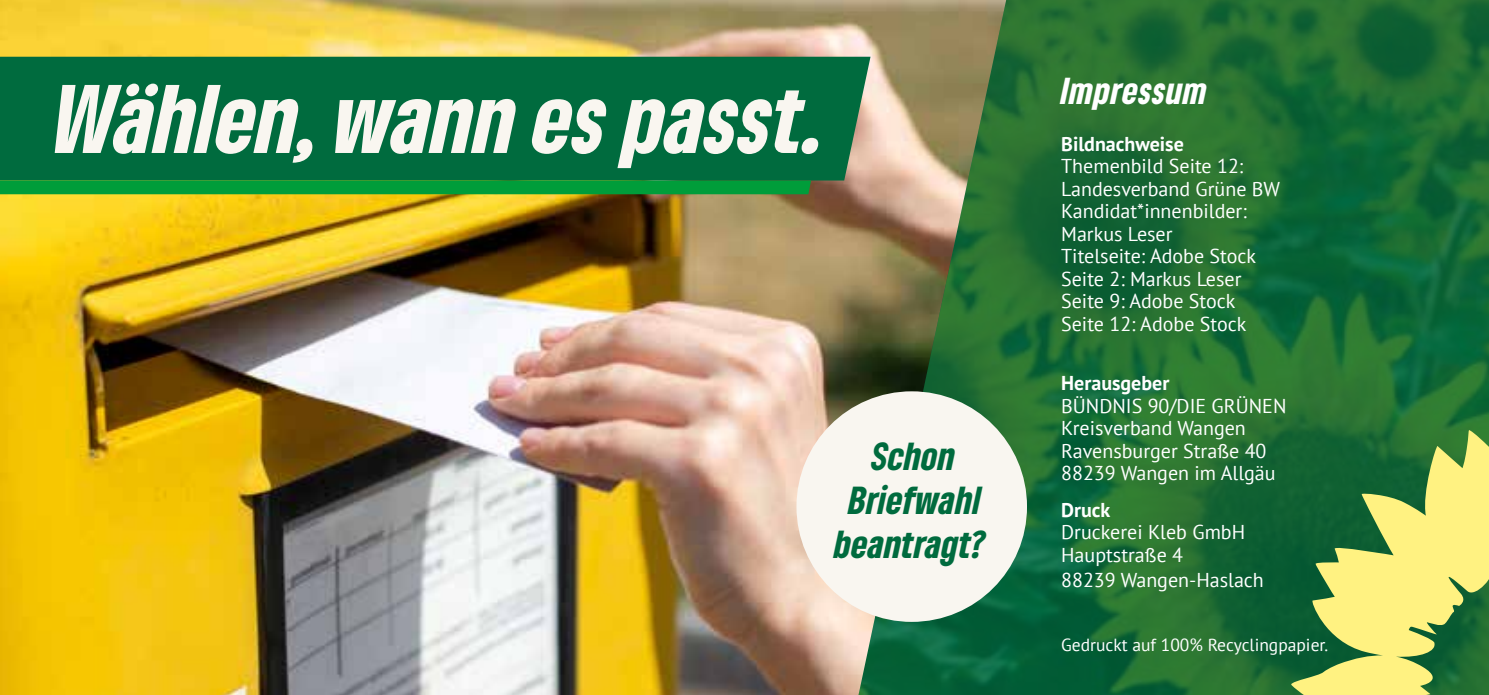
<style>
.page{position:relative;width:1489px;height:695px;background:#fff}
.page>*{position:absolute;margin:0;border:0;box-sizing:border-box;transform-origin:0 0}
.t1{font:italic 900 condensed 90.75px "Gruene Type";color:#f9f6f0}
.t2{font:italic 900 condensed 36.5px/43.8px "Gruene Type";letter-spacing:.005em;color:#006b3e;text-align:center}
.t3{font:italic 900 condensed 35px "Gruene Type";letter-spacing:.02em;color:#fff}
.t4{font:20px/22.5px "PT Sans";color:#fff}
.t5{font:700 20px "PT Sans";color:#fff}
.t6{font:17.5px "PT Sans";color:#fff}
</style>
<div class="page">
<img style="left:1006px;top:0;width:482px;height:694px">
<img style="left:0;top:0;width:1006px;height:694px">
<div style="left:796px;top:391px;width:230px;height:230px;background:#f9f6f0;border-radius:50%"></div>
<div style="left:0;top:57px;width:870px;height:123px;background:#006b3e"></div>
<svg style="left:0;top:180px;width:811px;height:14px;background:#049c39"></svg>
<svg style="left:1291px;top:430px;width:197px;height:264px;background:#88aa59"></svg>
<h1 class="t1" style="left:54px;top:58px;width:774px">Wählen, wann es passt.</h1>
<h2 class="t2" style="left:834px;top:433px;width:153px">Schon<br>Briefwahl beantragt?</h2>
<h3 class="t3" style="left:1061px;top:67px;width:147px">Impressum</h3>
<p class="t5" style="left:1061px;top:130px;width:124px">Bildnachweise</p>
<p class="t4" style="left:1061px;top:154px;width:220px">Themenbild Seite 12:<br>Landesverband Grüne BW<br>Kandidat*innenbilder:<br>Markus Leser<br>Titelseite: Adobe Stock<br>Seite 2: Markus Leser<br>Seite 9: Adobe Stock<br>Seite 12: Adobe Stock</p>
<p class="t5" style="left:1061px;top:369px;width:110px">Herausgeber</p>
<p class="t4" style="left:1061px;top:393px;width:227px">BÜNDNIS 90/DIE GRÜNEN<br>Kreisverband Wangen<br>Ravensburger Straße 40<br>88239 Wangen im Allgäu</p>
<p class="t5" style="left:1061px;top:496px;width:51px">Druck</p>
<p class="t4" style="left:1061px;top:520px;width:185px">Druckerei Kleb GmbH<br>Hauptstraße 4</p>
<p class="t4" style="left:1061px;top:568px;width:204px">88239 Wangen-Haslach</p>
<p class="t6" style="left:1061px;top:633px;width:268px">Gedruckt auf 100% Recyclingpapier.</p>
</div>
